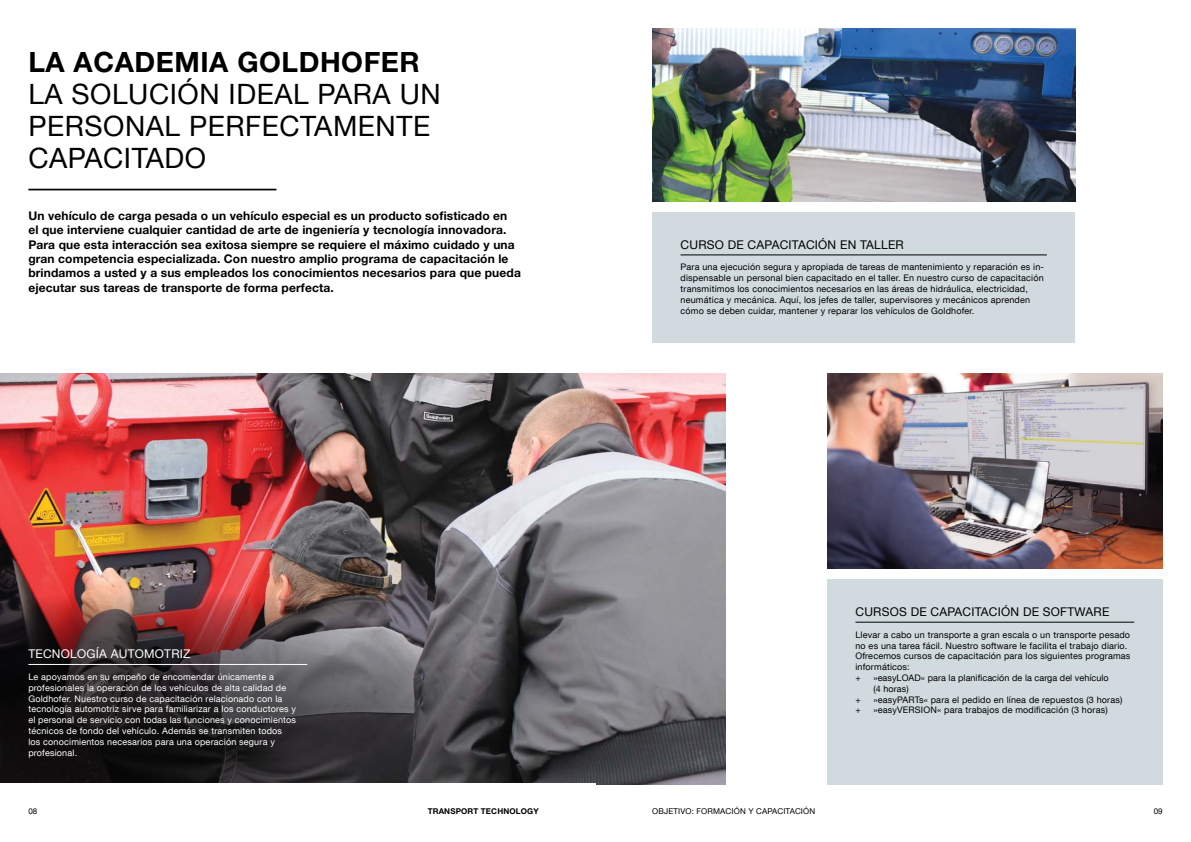
<style>
.page{position:relative;width:1191px;height:842px;background:#fff}
.page>*{position:absolute;margin:0;border:0;box-sizing:border-box;transform-origin:0 0}
.t1{font:28px/32px "Helvetica Neue LT Com";letter-spacing:.02em;color:#000}
.t2{font:700 28px "Helvetica Neue LT Com";letter-spacing:.02em;color:#000}
.t3{font:700 12px/14.4px "Helvetica Neue LT Com";letter-spacing:.01em;color:#000}
.t4{font:12px "Helvetica Neue LT Com";letter-spacing:.02em;color:#000}
.t5{font:12px "Helvetica Neue LT Com";letter-spacing:.02em;color:#fff}
.t6{font:9px/10.8px "Helvetica Neue LT Com";letter-spacing:.02em;color:#000}
.t7{font:9px/10.8px "Helvetica Neue LT Com";letter-spacing:.02em;color:#fff}
.t8{font:8px "Helvetica Neue LT Com";letter-spacing:.02em;color:#000}
.t9{font:700 8px "Helvetica Neue LT Com";letter-spacing:.02em;color:#000}
</style>
<div class="page">
<img style="left:0;top:374px;width:725px;height:410px">
<svg style="left:0;top:590px;width:532px;height:194px;background:#473b3d"></svg>
<hr style="left:28px;top:189px;width:248px;height:1px;background:#000">
<hr style="left:28px;top:664px;width:279px;height:1px;background:#fff">
<div style="left:827px;top:579px;width:335px;height:205px;background:#d1dadf"></div>
<hr style="left:855px;top:622px;width:279px;height:1px;background:#000">
<img style="left:827px;top:374px;width:335px;height:194px">
<img style="left:652px;top:28px;width:423px;height:173px">
<div style="left:652px;top:212px;width:423px;height:130px;background:#d1dadf"></div>
<hr style="left:680px;top:255px;width:366px;height:1px;background:#000">
<h1 class="t2" style="left:28px;top:44px;width:393px">LA ACADEMIA GOLDHOFER</h1>
<h1 class="t1" style="left:28px;top:77px;width:414px">LA SOLUCIÓN IDEAL PARA UN<br>PERSONAL PERFECTAMENTE<br>CAPACITADO</h1>
<p class="t3" style="left:28px;top:208px;width:494px">Un vehículo de carga pesada o un vehículo especial es un producto sofisticado en<br>el que interviene cualquier cantidad de arte de ingeniería y tecnología innovadora.<br>Para que esta interacción sea exitosa siempre se requiere el máximo cuidado y una gran competencia especializada. Con nuestro amplio programa de capacitación le brindamos a usted y a sus empleados los conocimientos necesarios para que pueda ejecutar sus tareas de transporte de forma perfecta.</p>
<h2 class="t5" style="left:28px;top:647px;width:164px">TECNOLOGÍA AUTOMOTRIZ</h2>
<p class="t7" style="left:28px;top:671px;width:269px">Le apoyamos en su empeño de encomendar únicamente a profesionales la operación de los vehículos de alta calidad de Goldhofer. Nuestro curso de capacitación relacionado con la tecnología automotriz sirve para familiarizar a los conductores y el personal de servicio con todas las funciones y conocimientos técnicos de fondo del vehículo. Además se transmiten todos los conocimientos necesarios para una operación segura y profesional.</p>
<h2 class="t4" style="left:680px;top:237px;width:225px">CURSO DE CAPACITACIÓN EN TALLER</h2>
<p class="t6" style="left:680px;top:262px;width:365px">Para una ejecución segura y apropiada de tareas de mantenimiento y reparación es in&shy;dispensable un personal bien capacitado en el taller. En nuestro curso de capacitación transmitimos los conocimientos necesarios en las áreas de hidráulica, electricidad, neumática y mecánica. Aquí, los jefes de taller, supervisores y mecánicos aprenden cómo se deben cuidar, mantener y reparar los vehículos de Goldhofer.</p>
<h2 class="t4" style="left:855px;top:604px;width:255px">CURSOS DE CAPACITACIÓN DE SOFTWARE</h2>
<p class="t6" style="left:855px;top:629px;width:276px">Llevar a cabo un transporte a gran escala o un transporte pesado no es una tarea fácil. Nuestro software le facilita el trabajo diario.<br>Ofrecemos cursos de capacitación para los siguientes programas informáticos:<br>+</p>
<p class="t6" style="left:873px;top:672px;width:237px">»easyLOAD« para la planificación de la carga del vehículo (4 horas)</p>
<p class="t6" style="left:855px;top:694px;width:7px">+</p>
<p class="t6" style="left:873px;top:694px;width:250px">»easyPARTs« para el pedido en línea de repuestos (3 horas)</p>
<p class="t6" style="left:855px;top:704px;width:7px">+</p>
<p class="t6" style="left:873px;top:704px;width:236px">»easyVERSION« para trabajos de modificación (3 horas)</p>
<p class="t8" style="left:28px;top:806px;width:10px">08</p>
<p class="t9" style="left:428px;top:806px;width:113px">TRANSPORT TECHNOLOGY</p>
<p class="t8" style="left:652px;top:806px;width:164px">Objetivo : FORMACIÓN Y CAPACITACIÓN</p>
<p class="t8" style="left:1153px;top:806px;width:10px">09</p>
</div>
